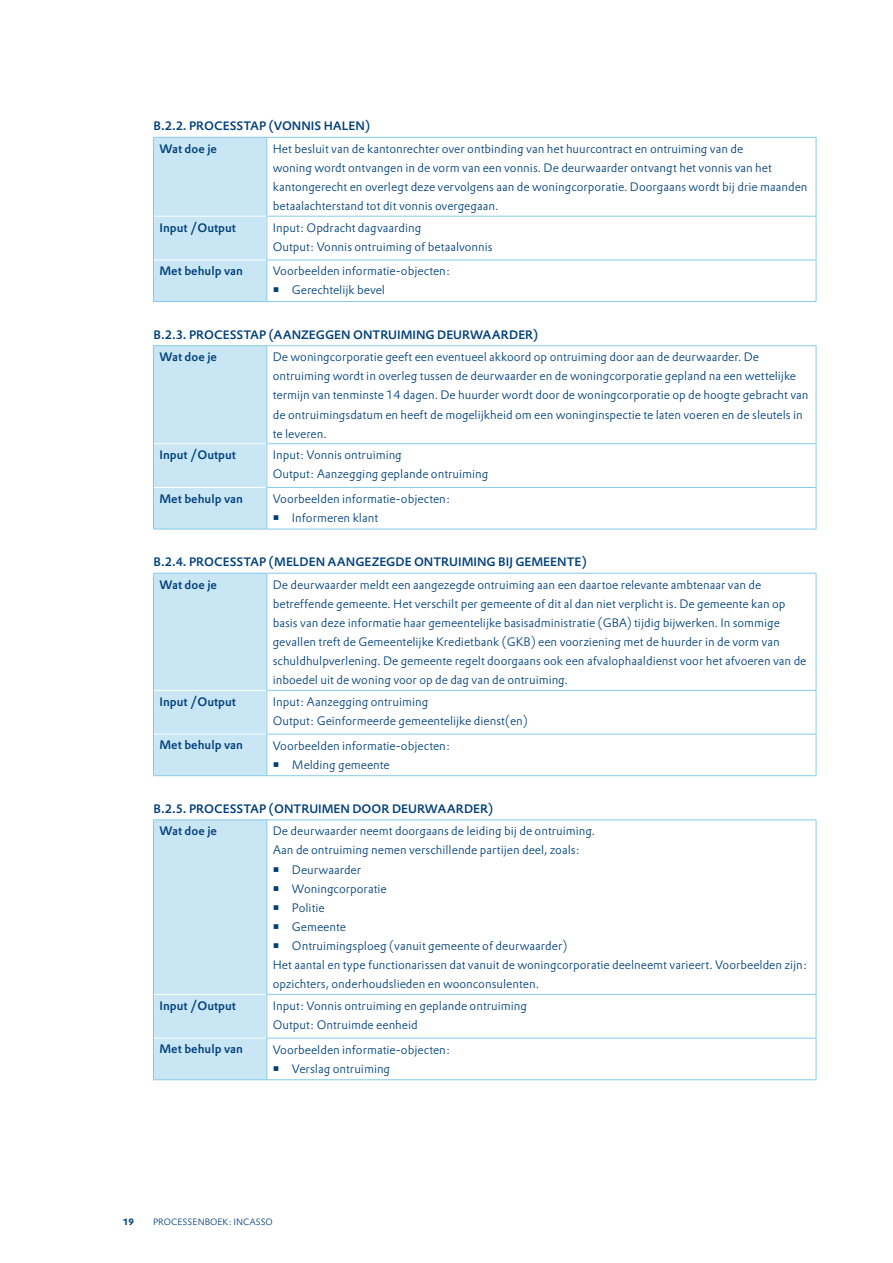
<style>
.page{position:relative;width:893px;height:1263px;background:#fff}
.page>*{position:absolute;margin:0;border:0;box-sizing:border-box;transform-origin:0 0}
.t1{font:300 12px/19.2px "DTL Prokyon TOT";color:#004079}
.t2{font:500 12px/22.5px "DTL Prokyon TOT";color:#004079}
.t3{font:300 9px "DTL Prokyon TOT";color:#004079}
.t4{font:700 9px "DTL Prokyon TOT";color:#004079}
</style>
<div class="page">
<div style="left:154px;top:138px;width:112px;height:163px;background:#c9e6f5"></div>
<svg style="left:267px;top:138px;width:549px;height:163px"></svg>
<div style="left:267px;top:216px;width:549px;height:44px;background:#fff"></div>
<hr style="left:154px;top:216px;width:112px;height:1px;background:#fff">
<hr style="left:154px;top:260px;width:112px;height:1px;background:#fff">
<hr style="left:153px;top:138px;width:1px;height:78px;background:#85cbe9">
<hr style="left:816px;top:138px;width:1px;height:78px;background:#85cbe9">
<hr style="left:153px;top:216px;width:1px;height:44px;background:#85cbe9">
<hr style="left:816px;top:217px;width:1px;height:43px;background:#85cbe9">
<hr style="left:153px;top:260px;width:1px;height:41px;background:#85cbe9">
<hr style="left:816px;top:260px;width:1px;height:41px;background:#85cbe9">
<hr style="left:153px;top:301px;width:114px;height:1px;background:#85cbe9">
<hr style="left:153px;top:137px;width:114px;height:1px;background:#85cbe9">
<hr style="left:267px;top:137px;width:549px;height:1px;background:#85cbe9">
<hr style="left:266px;top:138px;width:1px;height:78px;background:#85cbe9">
<hr style="left:266px;top:216px;width:550px;height:1px;background:#85cbe9">
<hr style="left:266px;top:217px;width:1px;height:43px;background:#85cbe9">
<hr style="left:266px;top:260px;width:550px;height:1px;background:#85cbe9">
<hr style="left:266px;top:260px;width:1px;height:41px;background:#85cbe9">
<hr style="left:267px;top:301px;width:549px;height:1px;background:#85cbe9">
<div style="left:154px;top:346px;width:112px;height:183px;background:#c9e6f5"></div>
<svg style="left:267px;top:346px;width:549px;height:183px"></svg>
<div style="left:267px;top:444px;width:549px;height:43px;background:#fff"></div>
<hr style="left:154px;top:443px;width:112px;height:1px;background:#fff">
<hr style="left:154px;top:487px;width:112px;height:1px;background:#fff">
<hr style="left:153px;top:346px;width:1px;height:98px;background:#85cbe9">
<hr style="left:816px;top:346px;width:1px;height:97px;background:#85cbe9">
<hr style="left:153px;top:444px;width:1px;height:43px;background:#85cbe9">
<hr style="left:816px;top:444px;width:1px;height:43px;background:#85cbe9">
<hr style="left:153px;top:487px;width:1px;height:42px;background:#85cbe9">
<hr style="left:816px;top:488px;width:1px;height:41px;background:#85cbe9">
<hr style="left:153px;top:529px;width:114px;height:1px;background:#85cbe9">
<hr style="left:153px;top:345px;width:114px;height:1px;background:#85cbe9">
<hr style="left:267px;top:345px;width:549px;height:1px;background:#85cbe9">
<hr style="left:266px;top:346px;width:1px;height:97px;background:#85cbe9">
<hr style="left:266px;top:443px;width:550px;height:1px;background:#85cbe9">
<hr style="left:266px;top:444px;width:1px;height:43px;background:#85cbe9">
<hr style="left:266px;top:487px;width:550px;height:1px;background:#85cbe9">
<hr style="left:266px;top:488px;width:1px;height:41px;background:#85cbe9">
<hr style="left:267px;top:529px;width:549px;height:1px;background:#85cbe9">
<div style="left:154px;top:574px;width:112px;height:201px;background:#c9e6f5"></div>
<svg style="left:267px;top:574px;width:549px;height:201px"></svg>
<div style="left:267px;top:690px;width:549px;height:44px;background:#fff"></div>
<hr style="left:154px;top:690px;width:112px;height:1px;background:#fff">
<hr style="left:154px;top:734px;width:112px;height:1px;background:#fff">
<hr style="left:153px;top:574px;width:1px;height:116px;background:#85cbe9">
<hr style="left:816px;top:574px;width:1px;height:116px;background:#85cbe9">
<hr style="left:153px;top:690px;width:1px;height:44px;background:#85cbe9">
<hr style="left:816px;top:691px;width:1px;height:43px;background:#85cbe9">
<hr style="left:153px;top:734px;width:1px;height:41px;background:#85cbe9">
<hr style="left:816px;top:734px;width:1px;height:41px;background:#85cbe9">
<hr style="left:153px;top:775px;width:114px;height:1px;background:#85cbe9">
<hr style="left:153px;top:573px;width:114px;height:1px;background:#85cbe9">
<hr style="left:267px;top:573px;width:549px;height:1px;background:#85cbe9">
<hr style="left:266px;top:574px;width:1px;height:116px;background:#85cbe9">
<hr style="left:266px;top:690px;width:550px;height:1px;background:#85cbe9">
<hr style="left:266px;top:691px;width:1px;height:43px;background:#85cbe9">
<hr style="left:266px;top:734px;width:550px;height:1px;background:#85cbe9">
<hr style="left:266px;top:734px;width:1px;height:41px;background:#85cbe9">
<hr style="left:267px;top:775px;width:549px;height:1px;background:#85cbe9">
<div style="left:154px;top:820px;width:112px;height:259px;background:#c9e6f5"></div>
<svg style="left:267px;top:820px;width:549px;height:259px"></svg>
<div style="left:267px;top:994px;width:549px;height:44px;background:#fff"></div>
<hr style="left:154px;top:994px;width:112px;height:1px;background:#fff">
<hr style="left:154px;top:1038px;width:112px;height:1px;background:#fff">
<hr style="left:153px;top:820px;width:1px;height:174px;background:#85cbe9">
<hr style="left:816px;top:820px;width:1px;height:174px;background:#85cbe9">
<hr style="left:153px;top:994px;width:1px;height:44px;background:#85cbe9">
<hr style="left:816px;top:995px;width:1px;height:43px;background:#85cbe9">
<hr style="left:153px;top:1038px;width:1px;height:41px;background:#85cbe9">
<hr style="left:816px;top:1038px;width:1px;height:41px;background:#85cbe9">
<hr style="left:153px;top:1079px;width:114px;height:1px;background:#85cbe9">
<hr style="left:153px;top:819px;width:114px;height:1px;background:#85cbe9">
<hr style="left:267px;top:819px;width:549px;height:1px;background:#85cbe9">
<hr style="left:266px;top:820px;width:1px;height:174px;background:#85cbe9">
<hr style="left:266px;top:994px;width:550px;height:1px;background:#85cbe9">
<hr style="left:266px;top:995px;width:1px;height:43px;background:#85cbe9">
<hr style="left:266px;top:1038px;width:550px;height:1px;background:#85cbe9">
<hr style="left:266px;top:1038px;width:1px;height:41px;background:#85cbe9">
<hr style="left:267px;top:1079px;width:549px;height:1px;background:#85cbe9">
<svg style="left:274px;top:288px;width:4px;height:4px"></svg>
<svg style="left:274px;top:515px;width:4px;height:5px"></svg>
<svg style="left:274px;top:762px;width:4px;height:5px"></svg>
<svg style="left:274px;top:867px;width:4px;height:4px"></svg>
<svg style="left:274px;top:886px;width:4px;height:5px"></svg>
<svg style="left:274px;top:905px;width:4px;height:5px"></svg>
<svg style="left:274px;top:924px;width:4px;height:5px"></svg>
<svg style="left:274px;top:943px;width:4px;height:5px"></svg>
<svg style="left:274px;top:1066px;width:4px;height:5px"></svg>
<p class="t2" style="left:159px;top:115px;width:212px;text-indent:-6px">B.2.2. PROCESSTAP (VONNIS HALEN)<br>Wat doe je</p>
<p class="t1" style="left:273px;top:139px;width:536px">Het besluit van de kantonrechter over ontbinding van het huurcontract en ontruiming van de<br>woning wordt ontvangen in de vorm van een vonnis. De deurwaarder ontvangt het vonnis van het kantongerecht en overlegt deze vervolgens aan de woningcorporatie. Doorgaans wordt bij drie maanden betaalachterstand tot dit vonnis overgegaan.</p>
<p class="t2" style="left:159px;top:216px;width:78px">Input /Output</p>
<p class="t1" style="left:273px;top:218px;width:221px">Input: Opdracht dagvaarding<br>Output: Vonnis ontruiming of betaalvonnis</p>
<p class="t2" style="left:159px;top:260px;width:85px">Met behulp van</p>
<p class="t1" style="left:292px;top:261px;width:160px;text-indent:-19px">Voorbeelden informatie-objecten:<br>Gerechtelijk bevel</p>
<p class="t2" style="left:159px;top:323px;width:380px;text-indent:-6px">B.2.3. PROCESSTAP (AANZEGGEN ONTRUIMING DEURWAARDER)<br>Wat doe je</p>
<p class="t1" style="left:273px;top:347px;width:537px">De woningcorporatie geeft een eventueel akkoord op ontruiming door aan de deurwaarder. De ontruiming wordt in overleg tussen de deurwaarder en de woningcorporatie gepland na een wettelijke termijn van tenminste 14 dagen. De huurder wordt door de woningcorporatie op de hoogte gebracht van de ontruimingsdatum en heeft de mogelijkheid om een woninginspectie te laten voeren en de sleutels in te leveren.</p>
<p class="t2" style="left:159px;top:443px;width:78px">Input /Output</p>
<p class="t1" style="left:273px;top:445px;width:217px">Input: Vonnis ontruiming<br>Output: Aanzegging geplande ontruiming</p>
<p class="t2" style="left:159px;top:487px;width:85px">Met behulp van</p>
<p class="t1" style="left:292px;top:489px;width:160px;text-indent:-19px">Voorbeelden informatie-objecten:<br>Informeren klant</p>
<p class="t2" style="left:159px;top:550px;width:429px;text-indent:-6px">B.2.4. PROCESSTAP (MELDEN AANGEZEGDE ONTRUIMING BIJ GEMEENTE)<br>Wat doe je</p>
<p class="t1" style="left:273px;top:575px;width:535px">De deurwaarder meldt een aangezegde ontruiming aan een daartoe relevante ambtenaar van de betreffende gemeente. Het verschilt per gemeente of dit al dan niet verplicht is. De gemeente kan op basis van deze informatie haar gemeentelijke basisadministratie (GBA) tijdig bijwerken. In sommige gevallen treft de Gemeentelijke Kredietbank (GKB) een voorziening met de huurder in de vorm van schuldhulpverlening. De gemeente regelt doorgaans ook een afvalophaaldienst voor het afvoeren van de inboedel uit de woning voor op de dag van de ontruiming.</p>
<p class="t2" style="left:159px;top:690px;width:78px">Input /Output</p>
<p class="t1" style="left:273px;top:692px;width:257px">Input: Aanzegging ontruiming<br>Output: Geïnformeerde gemeentelijke dienst(en)</p>
<p class="t2" style="left:159px;top:734px;width:85px">Met behulp van</p>
<p class="t1" style="left:292px;top:736px;width:160px;text-indent:-19px">Voorbeelden informatie-objecten:<br>Melding gemeente</p>
<p class="t2" style="left:159px;top:797px;width:335px;text-indent:-6px">B.2.5. PROCESSTAP (ONTRUIMEN DOOR DEURWAARDER)<br>Wat doe je</p>
<p class="t1" style="left:273px;top:821px;width:324px">De deurwaarder neemt doorgaans de leiding bij de ontruiming.</p>
<p class="t1" style="left:273px;top:840px;width:309px">Aan de ontruiming nemen verschillende partijen deel, zoals:</p>
<p class="t1" style="left:292px;top:860px;width:71px">Deurwaarder</p>
<p class="t1" style="left:292px;top:879px;width:96px">Woningcorporatie</p>
<p class="t1" style="left:292px;top:898px;width:34px">Politie</p>
<p class="t1" style="left:292px;top:917px;width:56px">Gemeente</p>
<p class="t1" style="left:292px;top:936px;width:277px">Ontruimingsploeg (vanuit gemeente of deurwaarder)</p>
<p class="t1" style="left:273px;top:955px;width:536px">Het aantal en type functionarissen dat vanuit de woningcorporatie deelneemt varieert. Voorbeelden zijn:</p>
<p class="t1" style="left:273px;top:974px;width:268px">opzichters, onderhoudslieden en woonconsulenten.</p>
<p class="t2" style="left:159px;top:994px;width:78px">Input /Output</p>
<p class="t1" style="left:273px;top:996px;width:256px">Input: Vonnis ontruiming en geplande ontruiming<br>Output: Ontruimde eenheid</p>
<p class="t2" style="left:159px;top:1038px;width:85px">Met behulp van</p>
<p class="t1" style="left:292px;top:1040px;width:160px;text-indent:-19px">Voorbeelden informatie-objecten:<br>Verslag ontruiming</p>
<p class="t4" style="left:123px;top:1215px;width:12px">19</p>
<p class="t3" style="left:153px;top:1216px;width:121px">PROCESSENBOEK: INCASSO</p>
</div>
